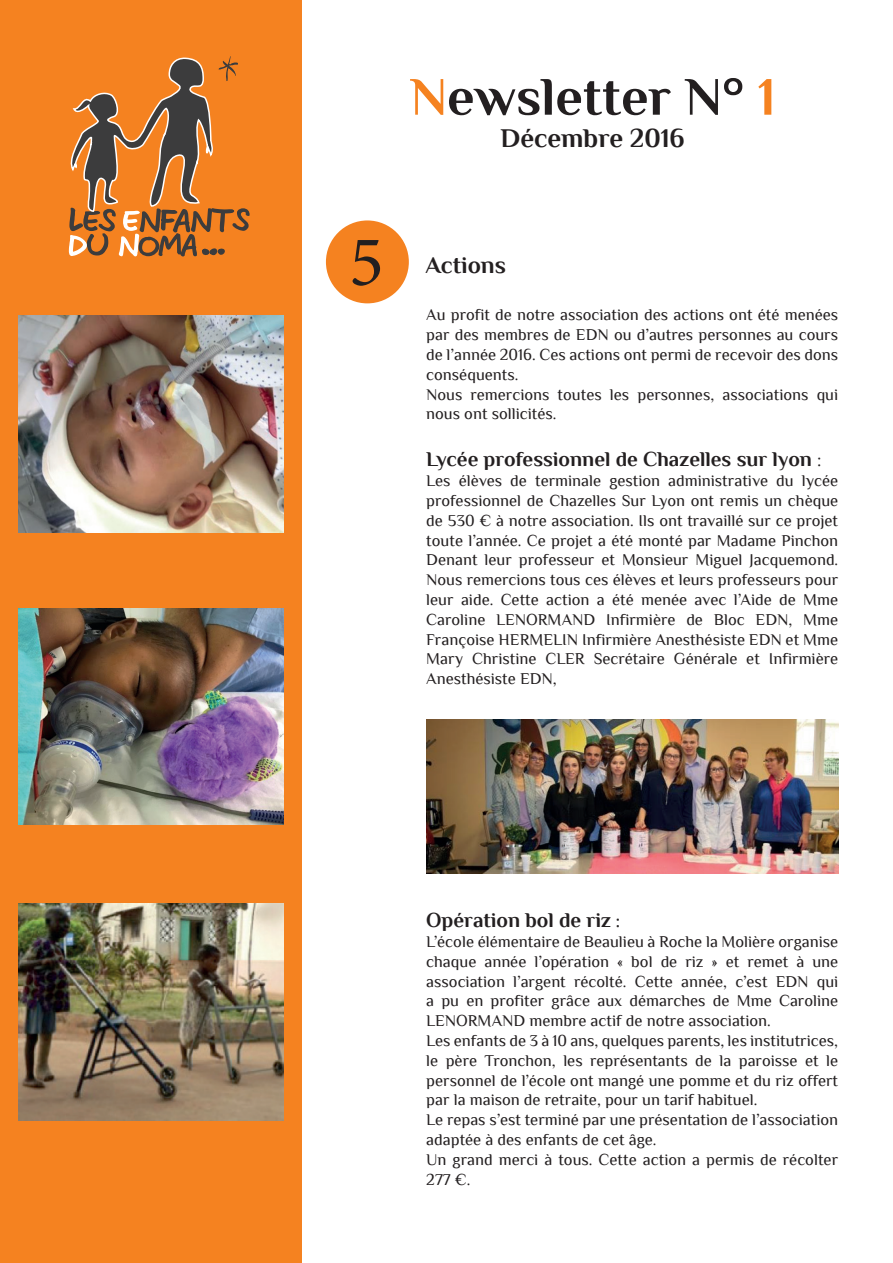
<style>
.page{position:relative;width:893px;height:1263px;background:#fff}
.page>*{position:absolute;margin:0;border:0;box-sizing:border-box;transform-origin:0 0}
.t1{font:72px "Minion Pro";color:#231f20}
.t2{font:700 54px "Philosopher";color:#231f20}
.t3{font:700 27px "Philosopher";color:#231f20}
.t4{font:700 24px "Philosopher";color:#231f20}
.t5{font:700 21px "Philosopher";color:#231f20}
.t6{font:16.5px/19.8px "Philosopher";color:#231f20}
.s1{color:#f58220}
.s2{font-weight:400;font-size:18px}
.s3{font-size:18px}
</style>
<div class="page">
<div style="left:0;top:0;width:302px;height:1263px;background:#f58220"></div>
<svg style="left:68px;top:56px;width:182px;height:201px"></svg>
<div style="left:326px;top:220px;width:83px;height:83px;background:#f58220;border-radius:50%"></div>
<img style="left:18px;top:316px;width:266px;height:216px">
<img style="left:18px;top:608px;width:266px;height:216px">
<img style="left:18px;top:904px;width:266px;height:216px">
<img style="left:426px;top:720px;width:413px;height:154px">
<h2 class="t2" style="left:410px;top:68px;width:367px"><span class="s1">N</span>ewsletter N° <span class="s1">1</span></h2>
<h3 class="t3" style="left:501px;top:124px;width:186px">Décembre 2016</h3>
<h1 class="t1" style="left:349px;top:214px;width:36px">5</h1>
<h3 class="t4" style="left:425px;top:252px;width:82px">Actions</h3>
<p class="t6" style="left:426px;top:305px;width:413px">Au profit de notre association des actions ont été menées par des membres de EDN ou d’autres personnes au cours de l’année 2016. Ces actions ont permi de recevoir des dons conséquents.<br>Nous remercions toutes les personnes, associations qui nous ont sollicités.</p>
<p class="t5" style="left:426px;top:448px;width:397px">Lycée professionnel de Chazelles sur lyon <span class="s2">:</span></p>
<p class="t6" style="left:426px;top:471px;width:413px;text-align:justify">Les élèves de terminale gestion administrative du lycée professionnel de Chazelles Sur Lyon ont remis un chèque de 530 € à notre association. Ils ont travaillé sur ce projet toute l’année. Ce projet a été monté par Madame Pinchon Denant leur professeur et Monsieur Miguel Jacquemond.<br>Nous remercions tous ces élèves et leurs professeurs pour leur aide. Cette action a été menée avec l’Aide de Mme Caroline LENORMAND Infirmière de Bloc EDN, Mme Françoise HERMELIN Infirmière Anesthésiste EDN et Mme Mary Christine CLER Secrétaire Générale et Infirmière Anesthésiste EDN,</p>
<p class="t5" style="left:426px;top:909px;width:195px">Opération bol de riz <span class="s3">:</span></p>
<p class="t6" style="left:426px;top:932px;width:413px">L’école élémentaire de Beaulieu à Roche la Molière organise chaque année l’opération « bol de riz » et remet à une association l’argent récolté. Cette année, c’est EDN qui a pu en profiter grâce aux démarches de Mme Caroline LENORMAND membre actif de notre association.<br>Les enfants de 3 à 10 ans, quelques parents, les institutrices, le père Tronchon, les représentants de la paroisse et le personnel de l’école ont mangé une pomme et du riz offert par la maison de retraite, pour un tarif habituel.<br>Le repas s’est terminé par une présentation de l’association adaptée à des enfants de cet âge.<br>Un grand merci à tous. Cette action a permis de récolter 277 €.</p>
</div>
